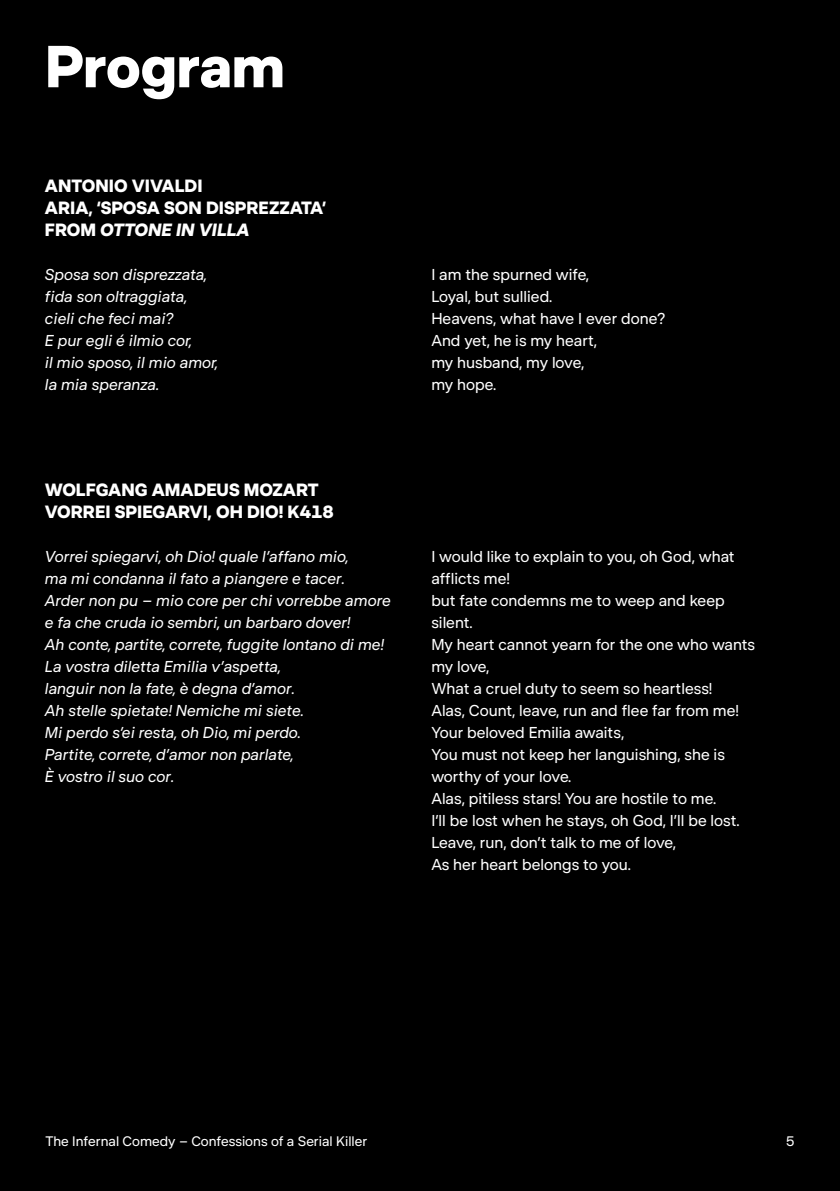
<style>
.page{position:relative;width:840px;height:1191px;background:#fff}
.page>*{position:absolute;margin:0;border:0;box-sizing:border-box;transform-origin:0 0}
.t1{font:700 60px "DR Publik";letter-spacing:-.005em;color:#fff}
.t2{font:700 18px/22px "DR Publik";color:#fff}
.t3{font:16px/22px "DR Publik";color:#fff}
.t4{font:italic 16px/22px "DR Publik";color:#fff}
.t5{font:14px "DR Publik";color:#fff}
.s1{font-style:italic}
</style>
<div class="page">
<div style="left:0;top:0;width:839px;height:1191px;background:#000"></div>
<h1 class="t1" style="left:45px;top:29px;width:241px">Program</h1>
<p class="t2" style="left:45px;top:175px;width:283px">ANTONIO VIVALDI<br>ARIA, ‘SPOSA SON DISPREZZATA’<br>FROM <span class="s1">OTTONE IN VILLA</span></p>
<p class="t4" style="left:45px;top:264px;width:174px">Sposa son disprezzata, fida son oltraggiata, cieli che feci mai?<br>E pur egli é ilmio cor,<br>il mio sposo, il mio amor, la mia speranza.</p>
<p class="t3" style="left:431px;top:264px;width:235px">I am the spurned wife,<br>Loyal, but sullied.<br>Heavens, what have I ever done?<br>And yet, he is my heart,<br>my husband, my love,<br>my hope.</p>
<p class="t2" style="left:45px;top:478px;width:290px">WOLFGANG AMADEUS MOZART<br>VORREI SPIEGARVI, OH DIO! K418</p>
<p class="t4" style="left:45px;top:545px;width:347px">Vorrei spiegarvi, oh Dio! quale l’affano mio,<br>ma mi condanna il fato a piangere e tacer.<br>Arder non pu – mio core per chi vorrebbe amore e fa che cruda io sembri, un barbaro dover!<br>Ah conte, partite, correte, fuggite lontano di me!<br>La vostra diletta Emilia v’aspetta,<br>languir non la fate, è degna d’amor.<br>Ah stelle spietate! Nemiche mi siete.<br>Mi perdo s’ei resta, oh Dio, mi perdo.<br>Partite, correte, d’amor non parlate,<br>È vostro il suo cor.</p>
<p class="t3" style="left:431px;top:545px;width:325px">I would like to explain to you, oh God, what afflicts me!<br>but fate condemns me to weep and keep silent.<br>My heart cannot yearn for the one who wants my love,<br>What a cruel duty to seem so heartless!<br>Alas, Count, leave, run and flee far from me!<br>Your beloved Emilia awaits,<br>You must not keep her languishing, she is worthy of your love.<br>Alas, pitiless stars! You are hostile to me.<br>I’ll be lost when he stays, oh God, I’ll be lost.<br>Leave, run, don’t talk to me of love,<br>As her heart belongs to you.</p>
<p class="t5" style="left:45px;top:1132px;width:323px">The Infernal Comedy – Confessions of a Serial Killer</p>
<p class="t5" style="left:785px;top:1132px;width:10px">5</p>
</div>
